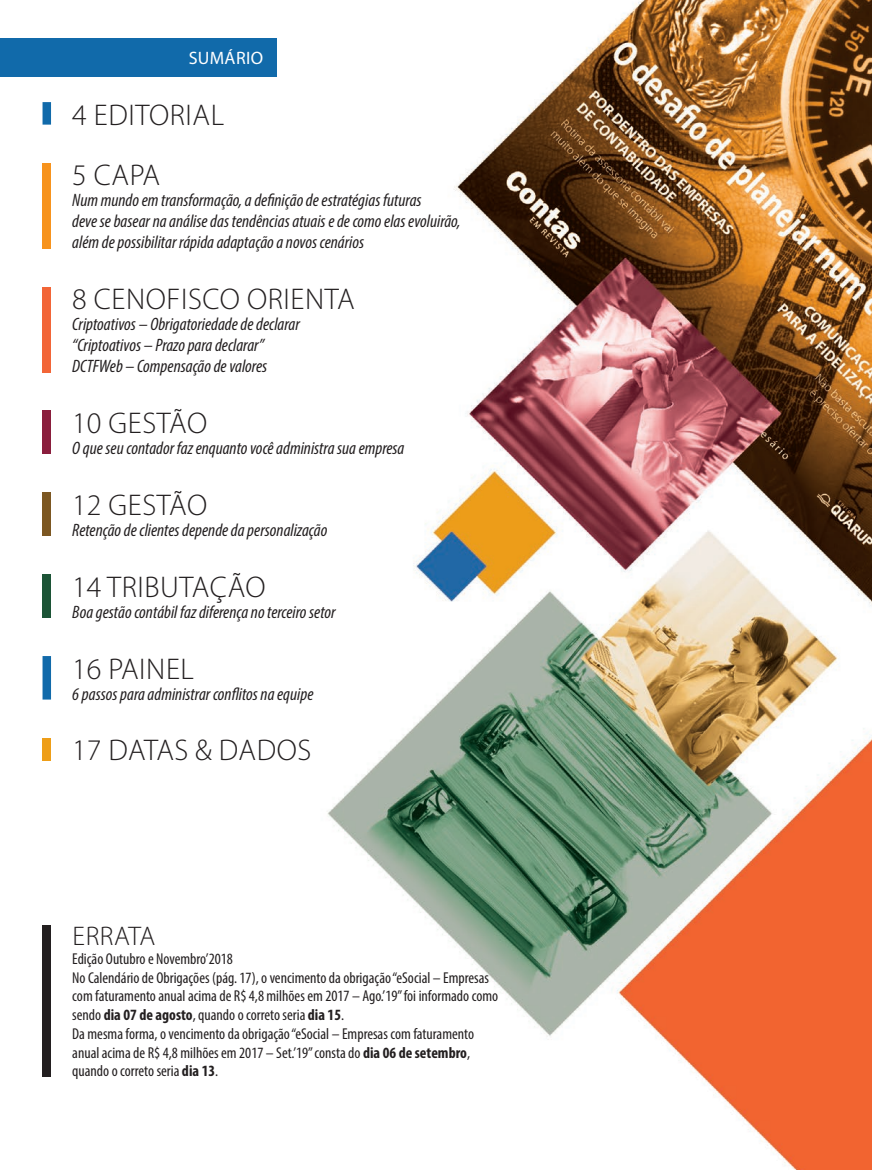
<style>
.page{position:relative;width:872px;height:1170px;background:#fff}
.page>*{position:absolute;margin:0;border:0;box-sizing:border-box;transform-origin:0 0}
.t1{font:300 30px/60.8px "Myriad Pro";letter-spacing:.02em;color:#231f20}
.t2{font:300 27px "Myriad Pro";letter-spacing:-.015em;color:#231f20}
.t3{font:italic condensed 18px/21px "Myriad Pro";color:#231f20}
.t4{font:18px "Myriad Pro";letter-spacing:.02em;color:#fff}
.t5{font:condensed 15.75px/18.8px "Myriad Pro";color:#231f20}
.s1{font-weight:700}
</style>
<div class="page">
<img style="left:42px;top:0;width:830px;height:1169px">
<div style="left:0;top:38px;width:276px;height:39px;background:#116aaa"></div>
<svg style="left:43px;top:102px;width:8px;height:597px"></svg>
<div style="left:43px;top:163px;width:8px;height:85px;background:#f7931d"></div>
<div style="left:43px;top:287px;width:8px;height:85px;background:#f26537"></div>
<div style="left:43px;top:410px;width:8px;height:44px;background:#8a1e3d"></div>
<div style="left:43px;top:492px;width:8px;height:44px;background:#7c5722"></div>
<div style="left:43px;top:574px;width:8px;height:43px;background:#1c5436"></div>
<div style="left:43px;top:737px;width:8px;height:23px;background:#ee9e18"></div>
<div style="left:43px;top:924px;width:8px;height:152px;background:#231f20"></div>
<p class="t4" style="left:189px;top:47px;width:76px">SUMÁRIO</p>
<h1 class="t1" style="left:72px;top:85px;width:153px">4 EDITORIAL<br>5 CAPA</h1>
<p class="t3" style="left:72px;top:190px;width:390px">Num mundo em transformação, a definição de estratégias futuras<br>deve se basear na análise das tendências atuais e de como elas evoluirão, além de possibilitar rápida adaptação a novos cenários</p>
<h1 class="t1" style="left:72px;top:269px;width:284px">8 CENOFISCO ORIENTA</h1>
<p class="t3" style="left:72px;top:313px;width:229px">Criptoativos – Obrigatoriedade de declarar “Criptoativos – Prazo para declarar”<br>DCTFWeb – Compensação de valores</p>
<h1 class="t1" style="left:72px;top:393px;width:136px">10 GESTÃO</h1>
<p class="t3" style="left:72px;top:437px;width:334px">O que seu contador faz enquanto você administra sua empresa</p>
<h1 class="t1" style="left:72px;top:475px;width:136px">12 GESTÃO</h1>
<p class="t3" style="left:72px;top:519px;width:257px">Retenção de clientes depende da personalização</p>
<h1 class="t1" style="left:72px;top:557px;width:175px">14 TRI BUTAÇÃO</h1>
<p class="t3" style="left:72px;top:601px;width:265px">Boa gestão contábil faz diferença no terceiro setor</p>
<h1 class="t1" style="left:72px;top:638px;width:123px">16 PAINEL</h1>
<p class="t3" style="left:72px;top:682px;width:243px">6 passos para administrar conflitos na equipe</p>
<h1 class="t1" style="left:72px;top:720px;width:241px">17 DATAS &amp; DADOS</h1>
<h2 class="t2" style="left:73px;top:921px;width:84px">ERRATA</h2>
<p class="t5" style="left:72px;top:948px;width:427px">Edição Outubro e Novembro’2018<br>No Calendário de Obrigações (pág. 17), o vencimento da obrigação “eSocial – Empresas com faturamento anual acima de R$ 4,8 milhões em 2017 – Ago.’19” foi informado como sendo <span class="s1">dia 07 de agosto</span>, quando o correto seria <span class="s1">dia 15</span>.<br>Da mesma forma, o vencimento da obrigação “eSocial – Empresas com faturamento anual acima de R$ 4,8 milhões em 2017 – Set.’19” consta do <span class="s1">dia 06 de setembro</span>, quando o correto seria <span class="s1">dia 13</span>.</p>
</div>
